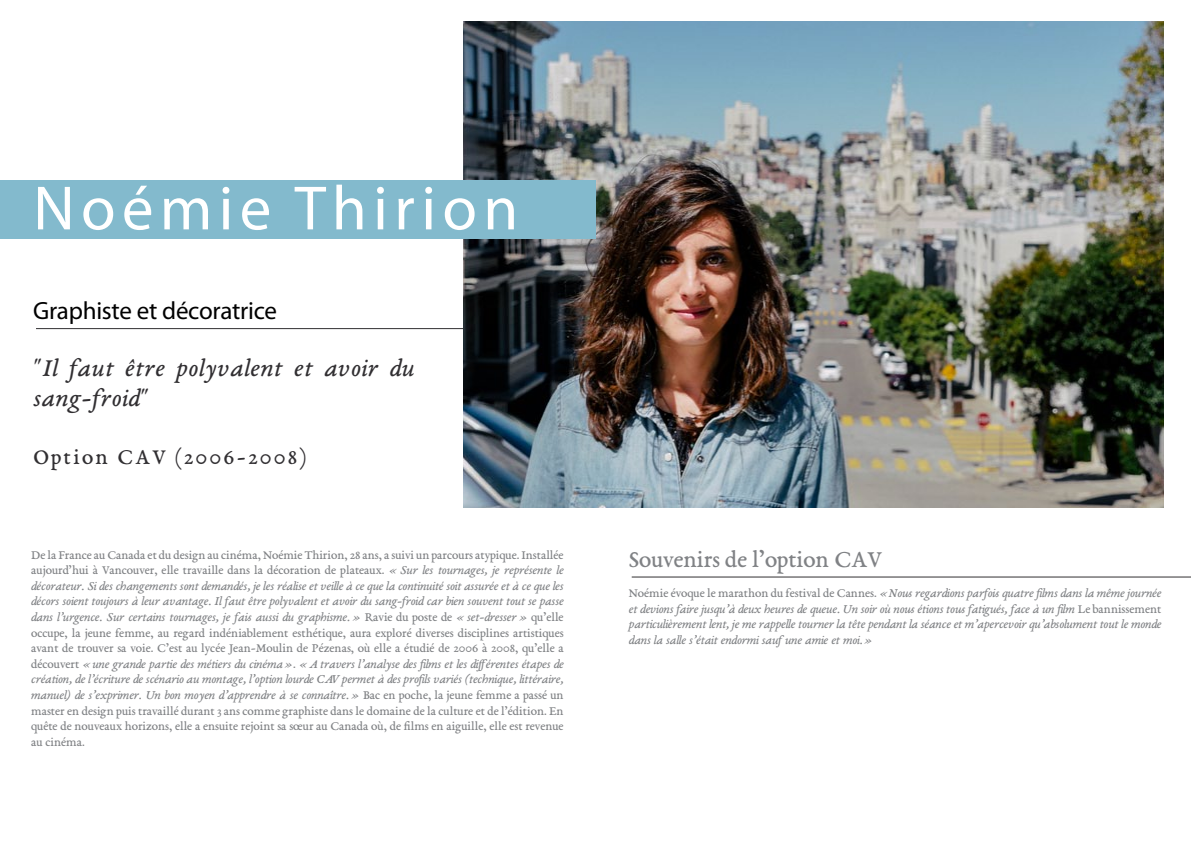
<style>
.page{position:relative;width:1191px;height:842px;background:#fff}
.page>*{position:absolute;margin:0;border:0;box-sizing:border-box;transform-origin:0 0}
.t1{font:63px "Myriad Pro";letter-spacing:.1em;color:#fff}
.t2{font:italic 26px/30px "EB Garamond 08";letter-spacing:.04em;color:#312f32}
.t3{font:25px "Myriad Pro";letter-spacing:-.01em;color:#000}
.t4{font:25px "EB Garamond 08";color:#808285}
.t5{font:23px "EB Garamond 08";letter-spacing:.1em;color:#312f32}
.t6{font:13px/15.6px "EB Garamond 08";color:#808285;text-align:justify}
.t7{font:italic 13px/15.6px "EB Garamond 08";color:#808285;text-align:justify}
.s1{font-style:italic}
.s2{font-style:normal}
</style>
<div class="page">
<hr style="left:36px;top:328px;width:627px;height:1px;background:#312f32">
<img style="left:463px;top:21px;width:700px;height:486px">
<div style="left:0;top:180px;width:595px;height:59px;background:#83bacd"></div>
<hr style="left:631px;top:577px;width:560px;height:1px;background:#312f32">
<h1 class="t1" style="left:33px;top:169px;width:486px">Noémie Thirion</h1>
<h3 class="t3" style="left:33px;top:296px;width:245px">Graphiste et décoratrice</h3>
<h2 class="t2" style="left:33px;top:354px;width:382px">"Il faut être polyvalent et avoir du sang-froid"</h2>
<h3 class="t5" style="left:33px;top:442px;width:274px">Option CAV (2006-2008)</h3>
<p class="t6" style="left:31px;top:546px;width:534px">De la France au Canada et du design au cinéma, Noémie Thirion, 28 ans, a suivi un parcours atypique. Installée aujourd’hui à Vancouver, elle travaille dans la décoration de plateaux. <span class="s1">« Sur les tournages, je représente le décorateur. Si des changements sont demandés, je les réalise et veille à ce que la continuité soit assurée et à ce que les décors soient toujours à leur avantage. Il faut être polyvalent et avoir du sang-froid car bien souvent tout se passe dans l’urgence. Sur certains tournages, je fais aussi du graphisme. »</span> Ravie du poste de <span class="s1">« set-dresser »</span> qu’elle occupe, la jeune femme, au regard indéniablement esthétique, aura exploré diverses disciplines artistiques avant de trouver sa voie. C’est au lycée Jean-Moulin de Pézenas, où elle a étudié de 2006 à 2008, qu’elle a découvert <span class="s1">« une grande partie des métiers du cinéma »</span>. <span class="s1">« A travers l’analyse des films et les différentes étapes de création, de l’écriture de scénario au montage, l’option lourde CAV permet à des profils variés (technique, littéraire, manuel) de s’exprimer. Un bon moyen d’apprendre à se connaître. »</span> Bac en poche, la jeune femme a passé un master en design puis travaillé durant 3 ans comme graphiste dans le domaine de la culture et de l’édition. En quête de nouveaux horizons, elle a ensuite rejoint sa sœur au Canada où, de films en aiguille, elle est revenue au cinéma.</p>
<h3 class="t4" style="left:629px;top:543px;width:254px">Souvenirs de l’option CAV</h3>
<p class="t7" style="left:629px;top:586px;width:534px"><span class="s2">Noémie évoque le marathon du festival de Cannes.</span> « Nous regardions parfois quatre films dans la même journée et devions faire jusqu’à deux heures de queue. Un soir où nous étions tous fatigués, face à un film <span class="s2">Le bannissement </span>particulièrement lent, je me rappelle tourner la tête pendant la séance et m’apercevoir qu’absolument tout le monde dans la salle s’était endormi sauf une amie et moi. »</p>
</div>
